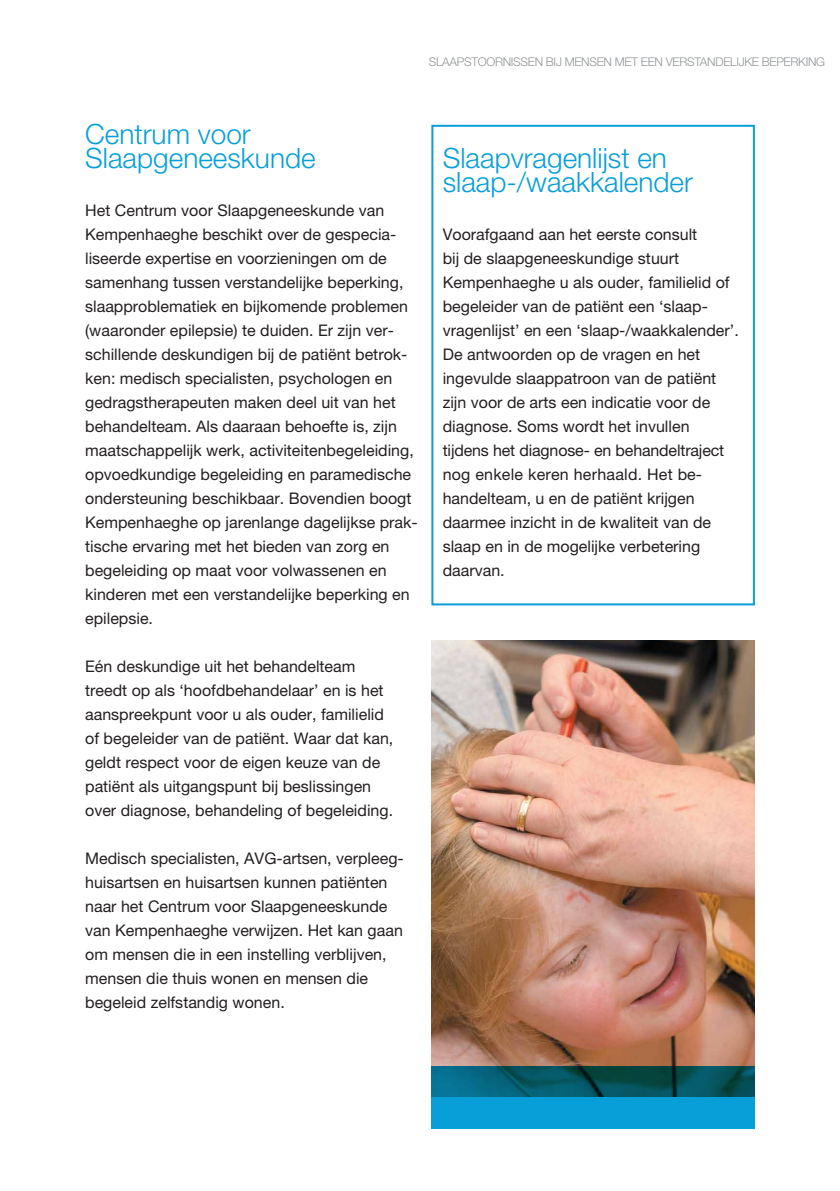
<style>
.page{position:relative;width:840px;height:1191px;background:#fff}
.page>*{position:absolute;margin:0;border:0;box-sizing:border-box;transform-origin:0 0}
.t1{font:300 28px/24px "Helvetica Neue LT Std";color:#089fd9}
.t2{font:16px/24px "Helvetica Neue LT Std";color:#231f20}
.t3{font:300 12px "Helvetica Neue LT Std";letter-spacing:-.025em;color:#939598}
</style>
<div class="page">
<img style="left:431px;top:640px;width:323px;height:426px">
<div style="left:431px;top:125px;width:323px;height:480px;border:2px solid #089fd9"></div>
<svg style="left:431px;top:1066px;width:323px;height:62px;background:#067a9d"></svg>
<p class="t3" style="left:428px;top:55px;width:397px">SLAAPSTOORNISSEN BIJ MENSEN MET EEN VERSTANDELIJKE BEPERKING</p>
<h1 class="t1" style="left:85px;top:121px;width:232px">Centrum voor<br>Slaapgeneeskunde</h1>
<p class="t2" style="left:85px;top:198px;width:334px">Het Centrum voor Slaapgeneeskunde van Kempenhaeghe beschikt over de gespecia&shy;liseerde expertise en voorzieningen om de samenhang tussen verstandelijke beperking, slaapproblematiek en bijkomende problemen (waaronder epilepsie) te duiden. Er zijn ver&shy;schillende deskundigen bij de patiënt betrok&shy;ken: medisch specialisten, psychologen en gedragstherapeuten maken deel uit van het behandelteam. Als daaraan behoefte is, zijn maatschappelijk werk, activiteitenbegeleiding, opvoedkundige begeleiding en paramedische ondersteuning beschikbaar. Bovendien boogt Kempenhaeghe op jarenlange dagelijkse prak&shy;tische ervaring met het bieden van zorg en begeleiding op maat voor volwassenen en kinderen met een verstandelijke beperking en epilepsie.</p>
<p class="t2" style="left:85px;top:654px;width:309px">Eén deskundige uit het behandelteam treedt op als ‘hoofdbehandelaar’ en is het aanspreekpunt voor u als ouder, familielid of begeleider van de patiënt. Waar dat kan, geldt respect voor de eigen keuze van de patiënt als uitgangspunt bij beslissingen over diagnose, behandeling of begeleiding.</p>
<p class="t2" style="left:85px;top:846px;width:320px">Medisch specialisten, AVG-artsen, verpleeg&shy;huisartsen en huisartsen kunnen patiënten naar het Centrum voor Slaapgeneeskunde van Kempenhaeghe verwijzen. Het kan gaan om mensen die in een instelling verblijven, mensen die thuis wonen en mensen die begeleid zelfstandig wonen.</p>
<h1 class="t1" style="left:442px;top:145px;width:251px">Slaapvragenlijst en slaap-/waakkalender</h1>
<p class="t2" style="left:442px;top:222px;width:297px">Voorafgaand aan het eerste consult<br>bij de slaapgeneeskundige stuurt Kempenhaeghe u als ouder, familielid of begeleider van de patiënt een ‘slaap&shy;vragenlijst’ en een ‘slaap-/waakkalender’.<br>De antwoorden op de vragen en het ingevulde slaappatroon van de patiënt zijn voor de arts een indicatie voor de diagnose. Soms wordt het invullen tijdens het diagnose- en behandeltraject nog enkele keren herhaald. Het be&shy;handelteam, u en de patiënt krijgen daarmee inzicht in de kwaliteit van de slaap en in de mogelijke verbetering daarvan.</p>
</div>
